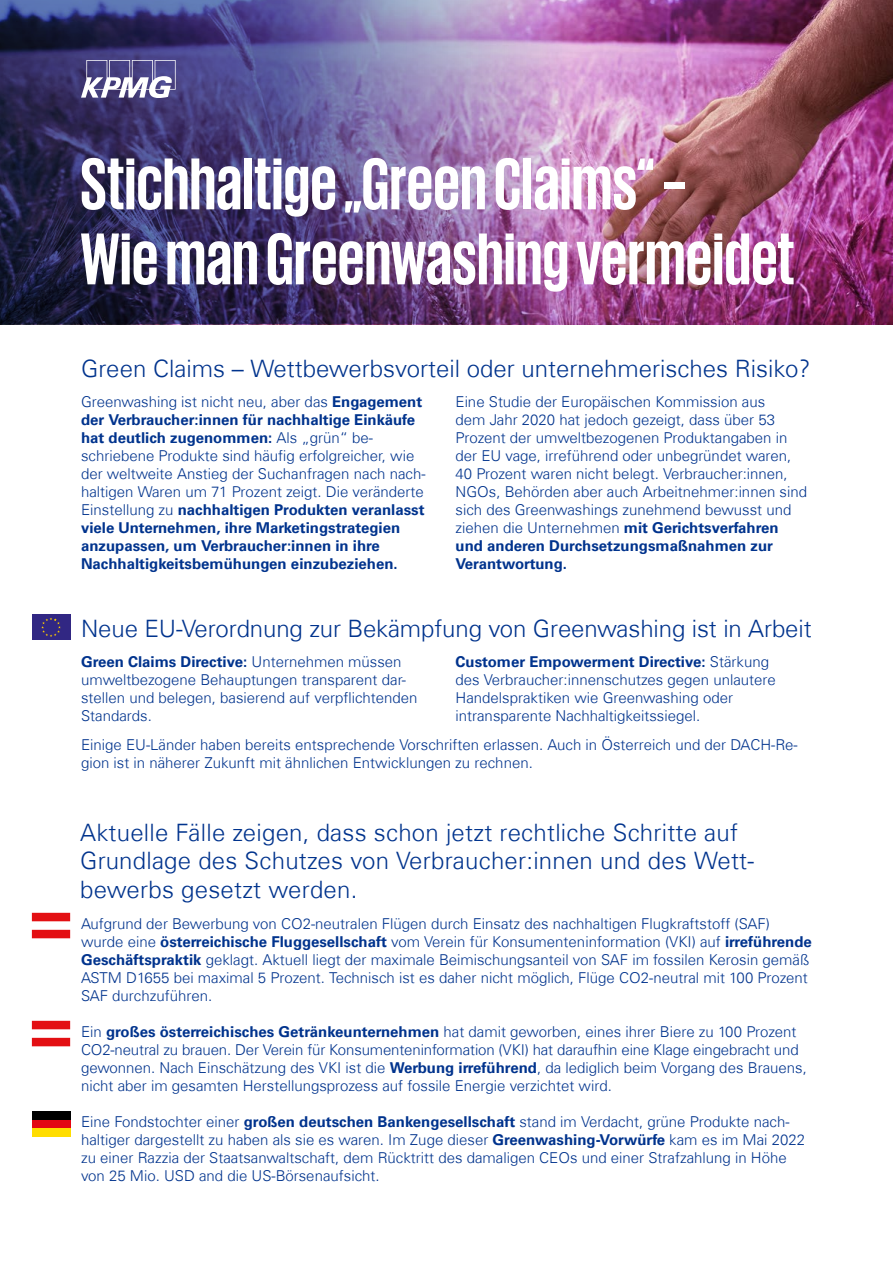
<style>
.page{position:relative;width:893px;height:1263px;background:#fff}
.page>*{position:absolute;margin:0;border:0;box-sizing:border-box;transform-origin:0 0}
.t1{font:700 75px/75px "KPMG";color:#fff;scale:.96 1}
.t2{font:300 24px/28.5px "Universfor KPMG";color:#00338d}
.t3{font:300 15px/18px "Universfor KPMG";color:#00338d}
.t4{font:700 15px/18px "Universfor KPMG";color:#00338d}
.s1{font-weight:300}
.s2{font-weight:700}
</style>
<div class="page">
<img style="left:568px;top:0;width:325px;height:324px">
<img style="left:0;top:0;width:568px;height:324px">
<svg style="left:81px;top:60px;width:95px;height:38px"></svg>
<svg style="left:32px;top:913px;width:38px;height:25px"></svg>
<svg style="left:32px;top:1021px;width:38px;height:25px"></svg>
<div style="left:32px;top:1111px;width:38px;height:25px;background:#e30613"></div>
<div style="left:32px;top:1128px;width:38px;height:8px;background:#fd0"></div>
<div style="left:32px;top:1111px;width:38px;height:8px;background:#000"></div>
<div style="left:32px;top:614px;width:38px;height:26px;background:#312783"></div>
<svg style="left:41px;top:618px;width:20px;height:19px"></svg>
<h1 class="t1" style="left:80px;top:144px;width:746px">Stichhaltige „Green Claims“ –<br>Wie man Greenwashing vermeidet</h1>
<h2 class="t2" style="left:81px;top:355px;width:731px">Green Claims – Wettbewerbsvorteil oder unternehmerisches Risiko?</h2>
<p class="t4" style="left:81px;top:393px;width:346px"><span class="s1">Greenwashing ist nicht neu, aber das</span> Engagement der Verbraucher:innen für nachhaltige Einkäufe hat deutlich zugenommen: <span class="s1">Als „grün“ be&shy;schriebene Produkte sind häufig erfolgreicher, wie der weltweite Anstieg der Suchanfragen nach nach&shy;haltigen Waren um 71 Prozent zeigt. Die veränderte Einstellung zu</span> nachhaltigen Produkten veranlasst viele Unternehmen, ihre Marketingstrategien anzupassen, um Verbraucher:innen in ihre Nachhaltigkeitsbemühungen einzubeziehen.</p>
<p class="t3" style="left:455px;top:393px;width:353px">Eine Studie der Europäischen Kommission aus<br>dem Jahr 2020 hat jedoch gezeigt, dass über 53<br>Prozent der umweltbezogenen Produktangaben in der EU vage, irreführend oder unbegründet waren, 40 Prozent waren nicht belegt. Verbraucher:innen, NGOs, Behörden aber auch Arbeitnehmer:innen sind sich des Greenwashings zunehmend bewusst und ziehen die Unternehmen <span class="s2">mit Gerichtsverfahren und anderen Durchsetzungsmaßnahmen zur Verantwortung.</span></p>
<h2 class="t2" style="left:81px;top:614px;width:732px">Neue EU-Verordnung zur Bekämpfung von Greenwashing ist in Arbeit</h2>
<p class="t3" style="left:455px;top:652px;width:322px"><span class="s2">Customer Empowerment Directive:</span> Stärkung des Verbraucher:innenschutzes gegen unlautere Handelspraktiken wie Greenwashing oder intransparente Nachhaltigkeitssiegel.</p>
<p class="t3" style="left:81px;top:652px;width:338px"><span class="s2">Green Claims Directive:</span> Unternehmen müssen umweltbezogene Behauptungen transparent dar&shy;stellen und belegen, basierend auf verpflichtenden Standards.</p>
<p class="t3" style="left:81px;top:736px;width:718px">Einige EU-Länder haben bereits entsprechende Vorschriften erlassen. Auch in Österreich und der DACH-Re&shy;gion ist in näherer Zukunft mit ähnlichen Entwicklungen zu rechnen.</p>
<h2 class="t2" style="left:80px;top:818px;width:675px">Aktuelle Fälle zeigen, dass schon jetzt rechtliche Schritte auf<br>Grundlage des Schutzes von Verbraucher:innen und des Wett&shy;bewerbs gesetzt werden.</h2>
<p class="t3" style="left:81px;top:915px;width:732px">Aufgrund der Bewerbung von CO2-neutralen Flügen durch Einsatz des nachhaltigen Flugkraftstoff (SAF) wurde eine <span class="s2">österreichische Fluggesellschaft</span> vom Verein für Konsumenteninformation (VKI) auf <span class="s2">irreführende Geschäftspraktik</span> geklagt. Aktuell liegt der maximale Beimischungsanteil von SAF im fossilen Kerosin gemäß ASTM D1655 bei maximal 5 Prozent. Technisch ist es daher nicht möglich, Flüge CO2-neutral mit 100 Prozent SAF durchzuführen.</p>
<p class="t3" style="left:81px;top:1023px;width:727px">Ein <span class="s2">großes österreichisches Getränkeunternehmen</span> hat damit geworben, eines ihrer Biere zu 100 Prozent CO2-neutral zu brauen. Der Verein für Konsumenteninformation (VKI) hat daraufhin eine Klage eingebracht und gewonnen. Nach Einschätzung des VKI ist die <span class="s2">Werbung irreführend</span>, da lediglich beim Vorgang des Brauens, nicht aber im gesamten Herstellungsprozess auf fossile Energie verzichtet wird.</p>
<p class="t3" style="left:81px;top:1113px;width:726px">Eine Fondstochter einer <span class="s2">großen deutschen Bankengesellschaft</span> stand im Verdacht, grüne Produkte nach&shy;haltiger dargestellt zu haben als sie es waren. Im Zuge dieser <span class="s2">Greenwashing-Vorwürfe</span> kam es im Mai 2022 zu einer Razzia der Staatsanwaltschaft, dem Rücktritt des damaligen CEOs und einer Strafzahlung in Höhe von 25 Mio. USD and die US-Börsenaufsicht.</p>
</div>
